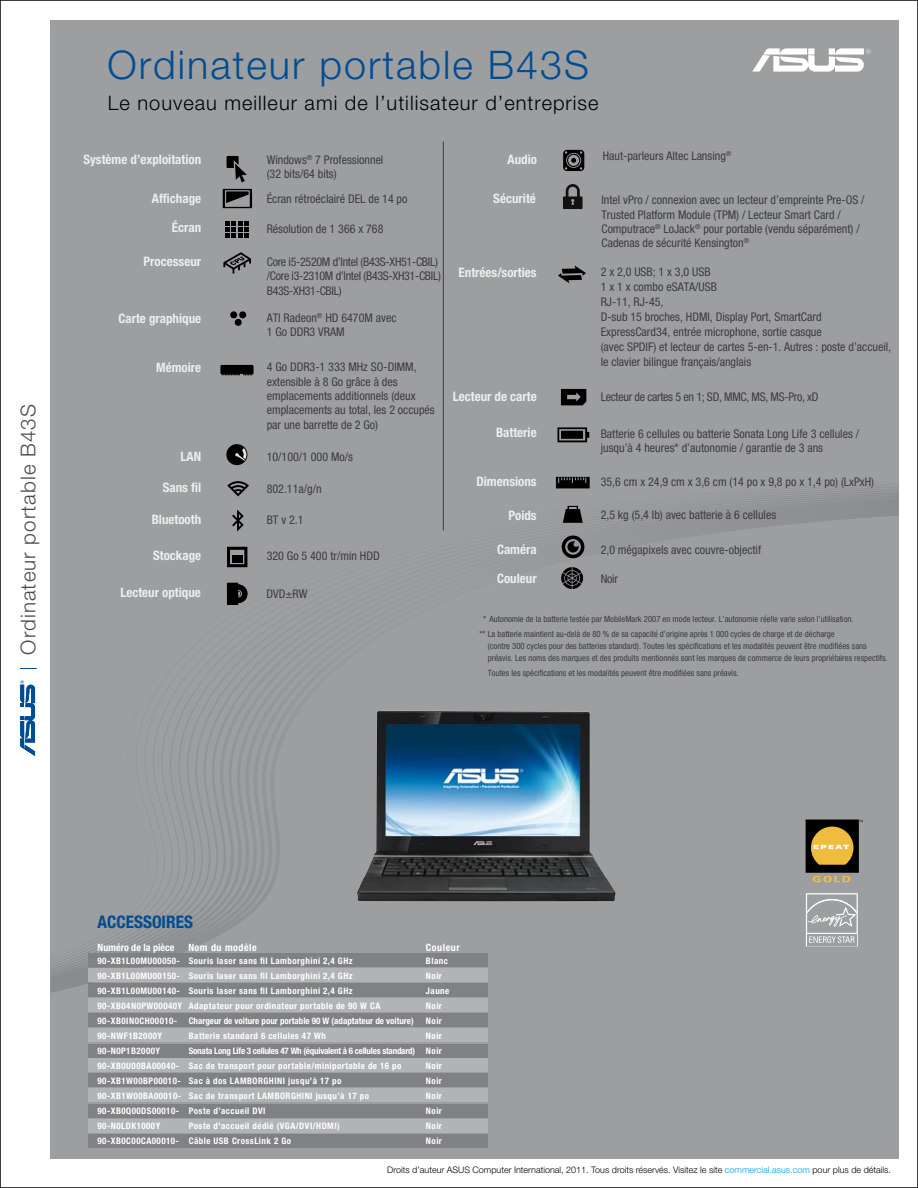
<style>
.page{position:relative;width:918px;height:1188px;background:#fff}
.page>*{position:absolute;margin:0;border:0;box-sizing:border-box;transform-origin:0 0}
.t1{font:300 39.45px "Helvetica Neue LT Pro";letter-spacing:.05em;color:#004c93}
.t2{font:300 20.55px "Helvetica Neue LT Pro";letter-spacing:.05em;color:#4b4b4d}
.t3{font:300 19.95px "Helvetica Neue LT Pro";letter-spacing:.05em;color:#000}
.t4{font:700 condensed 17.25px "Helvetica Neue LT Pro";color:#004c93}
.t5{font:700 condensed 13.05px "Helvetica Neue LT Pro";color:#eceded}
.t6{font:condensed 12px/14.4px "Helvetica Neue LT Pro";color:#3e3d40}
.t7{font:condensed 12px/14.4px "Helvetica Neue LT Pro";letter-spacing:-.025em;color:#3e3d40}
.t8{font:700 condensed 10.05px "Helvetica Neue LT Pro";letter-spacing:.05em;color:#fff}
.t9{font:700 condensed 10.05px "Helvetica Neue LT Pro";color:#fff}
.t10{font:700 condensed 9px/15px "Helvetica Neue LT Pro";letter-spacing:.05em;color:#fff}
.t11{font:300 9px "Helvetica Neue LT Pro";color:#000}
.t12{font:700 condensed 9px "Helvetica Neue LT Pro";color:#fff}
.t13{font:condensed 8.7px/15px "Helvetica Neue LT Pro";color:#3e3d40}
.s1{color:#009ee0}
</style>
<div class="page">
<div style="left:50px;top:20px;width:849px;height:1139px;background:#9c9e9f"></div>
<svg style="left:50px;top:482px;width:849px;height:493px"></svg>
<svg style="left:20px;top:680px;width:15px;height:76px"></svg>
<svg style="left:20px;top:668px;width:17px;height:1px"></svg>
<svg style="left:752px;top:48px;width:119px;height:24px"></svg>
<svg style="left:227px;top:156px;width:20px;height:26px"></svg>
<svg style="left:223px;top:189px;width:29px;height:19px"></svg>
<svg style="left:225px;top:221px;width:24px;height:16px"></svg>
<svg style="left:563px;top:150px;width:21px;height:21px"></svg>
<svg style="left:227px;top:481px;width:22px;height:15px"></svg>
<svg style="left:227px;top:547px;width:20px;height:20px"></svg>
<div style="left:232px;top:555px;width:10px;height:7px;background:#000"></div>
<svg style="left:220px;top:365px;width:34px;height:10px"></svg>
<div style="left:226px;top:444px;width:21px;height:21px;background:#000;border-radius:50%"></div>
<svg style="left:235px;top:448px;width:11px;height:13px"></svg>
<svg style="left:558px;top:265px;width:28px;height:18px"></svg>
<svg style="left:561px;top:389px;width:25px;height:16px"></svg>
<svg style="left:557px;top:427px;width:32px;height:15px"></svg>
<svg style="left:561px;top:567px;width:22px;height:22px"></svg>
<svg style="left:556px;top:477px;width:34px;height:11px"></svg>
<svg style="left:563px;top:506px;width:20px;height:17px"></svg>
<div style="left:230px;top:311px;width:7px;height:7px;background:#000;border-radius:50%"></div>
<div style="left:239px;top:311px;width:7px;height:7px;background:#000;border-radius:50%"></div>
<div style="left:235px;top:319px;width:7px;height:7px;background:#000;border-radius:50%"></div>
<svg style="left:562px;top:536px;width:22px;height:22px"></svg>
<svg style="left:223px;top:252px;width:28px;height:21px"></svg>
<svg style="left:563px;top:184px;width:20px;height:25px"></svg>
<hr style="left:443px;top:141px;width:1px;height:390px;background:#3e3d40">
<div style="left:806px;top:820px;width:52px;height:52px;background:#000"></div>
<div style="left:806px;top:820px;width:53px;height:53px;border:2px solid #000"></div>
<svg style="left:813px;top:876px;width:37px;height:6px"></svg>
<svg style="left:811px;top:820px;width:52px;height:45px"></svg>
<svg style="left:806px;top:893px;width:52px;height:53px"></svg>
<svg style="left:238px;top:584px;width:10px;height:19px"></svg>
<div style="left:235px;top:590px;width:7px;height:7px;border:1px solid #9c9e9f;border-radius:50%"></div>
<div style="left:227px;top:583px;width:11px;height:22px;background:#000"></div>
<svg style="left:232px;top:509px;width:12px;height:23px"></svg>
<img style="left:357px;top:711px;width:258px;height:190px">
<div style="left:88px;top:954px;width:400px;height:13px;background:#808183"></div>
<div style="left:88px;top:969px;width:400px;height:13px;background:#b1b3b4"></div>
<div style="left:88px;top:999px;width:400px;height:13px;background:#b1b3b4"></div>
<div style="left:88px;top:984px;width:400px;height:13px;background:#808183"></div>
<div style="left:88px;top:1014px;width:400px;height:13px;background:#808183"></div>
<div style="left:88px;top:1029px;width:400px;height:13px;background:#b1b3b4"></div>
<div style="left:88px;top:1044px;width:400px;height:13px;background:#808183"></div>
<div style="left:88px;top:1059px;width:400px;height:13px;background:#b1b3b4"></div>
<div style="left:88px;top:1089px;width:400px;height:13px;background:#b1b3b4"></div>
<div style="left:88px;top:1074px;width:400px;height:13px;background:#808183"></div>
<div style="left:88px;top:1104px;width:400px;height:14px;background:#808183"></div>
<div style="left:88px;top:1119px;width:400px;height:14px;background:#b1b3b4"></div>
<div style="left:88px;top:1134px;width:400px;height:14px;background:#808183"></div>
<h2 class="t2" style="left:16px;top:655px;width:252px;rotate:-90deg">Ordinateur portable B43S</h2>
<h1 class="t1" style="left:108px;top:40px;width:483px">Ordinateur portable B43S</h1>
<h3 class="t3" style="left:108px;top:91px;width:492px">Le nouveau meilleur ami de l’utilisateur d’entreprise</h3>
<p class="t5" style="left:83px;top:151px;width:119px">Système d’exploitation</p>
<p class="t5" style="left:152px;top:190px;width:51px">Affichage</p>
<p class="t5" style="left:172px;top:220px;width:31px">Écran</p>
<p class="t5" style="left:144px;top:253px;width:59px">Processeur</p>
<p class="t6" style="left:267px;top:152px;width:118px">Windows<sup>®</sup> 7 Professionnel (32 bits/64 bits)</p>
<p class="t6" style="left:267px;top:192px;width:142px">Écran rétroéclairé DEL de 14 po</p>
<p class="t6" style="left:267px;top:221px;width:118px">Résolution de 1 366 x 768</p>
<p class="t7" style="left:267px;top:254px;width:176px">Core i5-2520M d’Intel (B43S-XH51-CBIL) /Core i3-2310M d’Intel (B43S-XH31-CBIL)<br>B43S-XH31-CBIL)</p>
<p class="t5" style="left:118px;top:310px;width:84px">Carte graphique</p>
<p class="t6" style="left:267px;top:310px;width:131px">ATI Radeon<sup>®</sup> HD 6470M avec<br>1 Go DDR3 VRAM</p>
<p class="t5" style="left:156px;top:359px;width:47px">Mémoire</p>
<p class="t6" style="left:267px;top:360px;width:170px">4 Go DDR3-1 333 MHz SO-DIMM, extensible à 8 Go grâce à des emplacements additionnels (deux emplacements au total, les 2 occupés par une barrette de 2 Go)</p>
<p class="t5" style="left:181px;top:449px;width:22px">LAN</p>
<p class="t6" style="left:267px;top:450px;width:88px">10/100/1 000 Mo/s</p>
<p class="t5" style="left:163px;top:480px;width:40px">Sans fil</p>
<p class="t6" style="left:267px;top:481px;width:56px">802.11a/g/n</p>
<p class="t5" style="left:152px;top:511px;width:51px">Bluetooth</p>
<p class="t6" style="left:267px;top:513px;width:38px">BT v 2.1</p>
<p class="t5" style="left:153px;top:547px;width:50px">Stockage</p>
<p class="t6" style="left:267px;top:549px;width:114px">320 Go 5 400 tr/min HDD</p>
<p class="t5" style="left:120px;top:585px;width:82px">Lecteur optique</p>
<p class="t6" style="left:266px;top:586px;width:42px">DVD±RW</p>
<p class="t5" style="left:508px;top:151px;width:31px">Audio</p>
<p class="t6" style="left:603px;top:149px;width:130px">Haut-parleurs Altec Lansing<sup>®</sup></p>
<p class="t5" style="left:493px;top:191px;width:44px">Sécurité</p>
<p class="t6" style="left:601px;top:193px;width:265px">Intel vPro / connexion avec un lecteur d’empreinte Pre-OS / Trusted Platform Module (TPM) / Lecteur Smart Card / Computrace<sup>®</sup> LoJack<sup>®</sup> pour portable (vendu séparément) / Cadenas de sécurité Kensington<sup>®</sup></p>
<p class="t5" style="left:459px;top:264px;width:80px">Entrées/sorties</p>
<p class="t5" style="left:453px;top:388px;width:85px">Lecteur de carte</p>
<p class="t5" style="left:496px;top:425px;width:42px">Batterie</p>
<p class="t5" style="left:476px;top:473px;width:62px">Dimensions</p>
<p class="t5" style="left:508px;top:508px;width:30px">Poids</p>
<p class="t6" style="left:601px;top:264px;width:292px;line-height:15px">2 x 2,0 USB; 1 x 3,0 USB<br>1 x 1 x combo eSATA/USB<br>RJ-11, RJ-45,<br>D-sub 15 broches, HDMI, Display Port, SmartCard ExpressCard34, entrée microphone, sortie casque<br>(avec SPDIF) et lecteur de cartes 5-en-1. Autres : poste d’accueil, le clavier bilingue français/anglais</p>
<p class="t7" style="left:601px;top:390px;width:219px">Lecteur de cartes 5 en 1; SD, MMC, MS, MS-Pro, xD</p>
<p class="t6" style="left:601px;top:426px;width:260px">Batterie 6 cellules ou batterie Sonata Long Life 3 cellules / jusqu’à 4 heures* d’autonomie / garantie de 3 ans</p>
<p class="t6" style="left:601px;top:475px;width:275px">35,6 cm x 24,9 cm x 3,6 cm (14 po x 9,8 po x 1,4 po) (LxPxH)</p>
<p class="t6" style="left:601px;top:507px;width:177px">2,5 kg (5,4 lb) avec batterie à 6 cellules</p>
<p class="t5" style="left:497px;top:541px;width:41px">Caméra</p>
<p class="t6" style="left:601px;top:543px;width:162px">2,0 mégapixels avec couvre-objectif</p>
<p class="t5" style="left:497px;top:570px;width:41px">Couleur</p>
<p class="t6" style="left:601px;top:572px;width:19px">Noir</p>
<p class="t13" style="left:480px;top:611px;width:376px;text-indent:4px">* Autonomie de la batterie testée par MobileMark 2007 en mode lecteur. L’autonomie réelle varie selon l’utilisation. ** La batterie maintient au-delà de 80 % de sa capacité d’origine après 1 000 cycles de charge et de décharge</p>
<p class="t13" style="left:488px;top:639px;width:401px;line-height:12px">(contre 300 cycles pour des batteries standard). Toutes les spécifications et les modalités peuvent être modifiées sans préavis. Les noms des marques et des produits mentionnés sont les marques de commerce de leurs propriétaires respectifs.</p>
<p class="t13" style="left:488px;top:665px;width:252px">Toutes les spécifications et les modalités peuvent être modifiées sans préavis.</p>
<h3 class="t4" style="left:98px;top:912px;width:97px">ACCESSOIRES</h3>
<p class="t10" style="left:98px;top:954px;width:284px">90-XB1L00MU00050- Souris laser sans fil Lamborghini 2,4 GHz 90-XB1L00MU00150- Souris laser sans fil Lamborghini 2,4 GHz 90-XB1L00MU00140- Souris laser sans fil Lamborghini 2,4 GHz 90-XB04N0PW00040Y Adaptateur pour ordinateur portable de 90 W CA 90-XB0IN0CH00010-</p>
<p class="t9" style="left:98px;top:941px;width:79px">Numéro de la pièce</p>
<p class="t8" style="left:188px;top:941px;width:70px">Nom du modèle</p>
<p class="t8" style="left:426px;top:941px;width:35px">Couleur</p>
<p class="t10" style="left:426px;top:954px;width:25px">Blanc<br>Noir<br>Jaune<br>Noir<br>Noir<br>Noir<br>Noir<br>Noir<br>Noir<br>Noir<br>Noir<br>Noir<br>Noir</p>
<p class="t11" style="left:387px;top:1164px;width:505px">Droits d’auteur ASUS Computer International, 2011. Tous droits réservés. Visitez le site <span class="s1">commercial.asus.com</span> pour plus de détails.</p>
<p class="t12" style="left:189px;top:1016px;width:226px">Chargeur de voiture pour portable 90 W (adaptateur de voiture)</p>
<p class="t10" style="left:98px;top:1028px;width:66px">90-NWF1B2000Y</p>
<p class="t10" style="left:189px;top:1028px;width:139px">Batterie standard 6 cellules 47 Wh</p>
<p class="t10" style="left:98px;top:1043px;width:64px">90-N0P1B2000Y</p>
<p class="t10" style="left:98px;top:1043px;width:319px;text-indent:91px">Sonata Long Life 3 cellules 47 Wh (équivalent à 6 cellules standard)<br>90-XB0U00BA00040- Sac de transport pour portable/miniportable de 16 po 90-XB1W00BP00010- Sac à dos LAMBORGHINI jusqu’à 17 po 90-XB1W00BA00010- Sac de transport LAMBORGHINI jusqu’à 17 po 90-XB0Q00DS00010- Poste d’accueil DVI<br>90-N0LDK1000Y</p>
<p class="t10" style="left:98px;top:1118px;width:244px;text-indent:91px">Poste d'accueil dédié (VGA/DVI/HDMI)<br>90-XB0C00CA00010- Câble USB CrossLink 2 Go</p>
</div>
